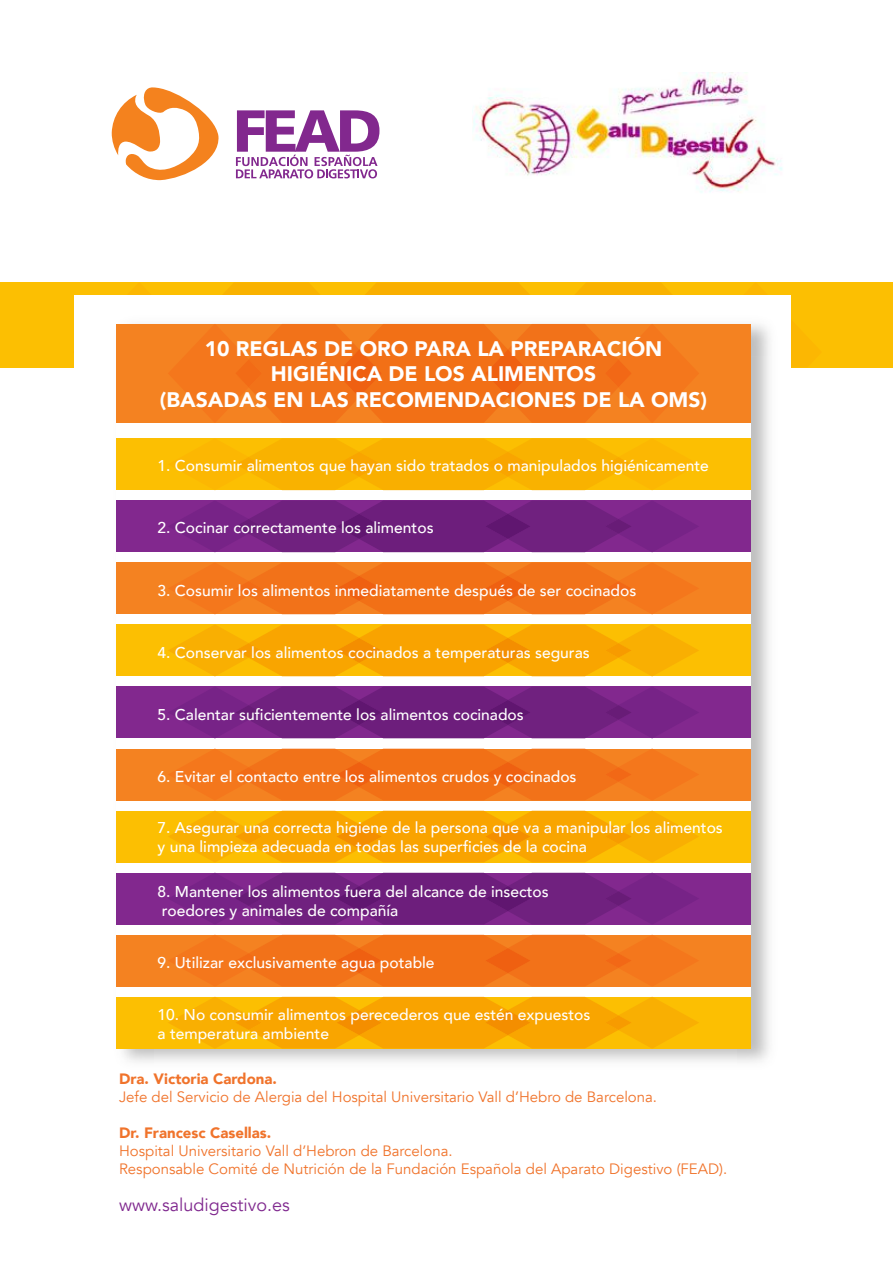
<style>
.page{position:relative;width:893px;height:1263px;background:#fff}
.page>*{position:absolute;margin:0;border:0;box-sizing:border-box;transform-origin:0 0}
.t1{font:900 21px/25.2px "Avenir";color:#fff;text-align:center}
.t2{font:18px "Avenir";color:#80298f}
.t3{font:500 15.6px/18.8px "Avenir";color:#fff}
.t4{font:15px/18px "Avenir";color:#f0732b}
.t5{font:900 15px "Avenir";color:#f0732b}
</style>
<div class="page">
<div style="left:0;top:282px;width:893px;height:85px;background:#fcbf02"></div>
<svg style="left:236px;top:110px;width:143px;height:68px"></svg>
<svg style="left:112px;top:87px;width:107px;height:93px"></svg>
<img style="left:472px;top:72px;width:311px;height:121px">
<img style="left:116px;top:1048px;width:38px;height:14px">
<img style="left:737px;top:423px;width:32px;height:639px">
<img style="left:154px;top:1048px;width:583px;height:14px">
<div style="left:116px;top:324px;width:635px;height:724px;background:#fff"></div>
<div style="left:116px;top:438px;width:635px;height:52px;background:#fcbf02"></div>
<svg style="left:236px;top:439px;width:395px;height:51px"></svg>
<svg style="left:73px;top:283px;width:749px;height:140px"></svg>
<div style="left:116px;top:500px;width:635px;height:52px;background:#82288e"></div>
<svg style="left:169px;top:501px;width:529px;height:51px"></svg>
<div style="left:116px;top:563px;width:635px;height:51px;background:#f48221"></div>
<svg style="left:169px;top:563px;width:529px;height:51px"></svg>
<div style="left:116px;top:625px;width:635px;height:51px;background:#fcbf02"></div>
<svg style="left:168px;top:625px;width:531px;height:51px"></svg>
<div style="left:116px;top:687px;width:635px;height:51px;background:#82288e"></div>
<svg style="left:169px;top:687px;width:529px;height:51px"></svg>
<div style="left:116px;top:749px;width:635px;height:51px;background:#f48221"></div>
<svg style="left:169px;top:749px;width:529px;height:51px"></svg>
<div style="left:116px;top:811px;width:635px;height:51px;background:#fcbf02"></div>
<svg style="left:168px;top:811px;width:531px;height:51px"></svg>
<div style="left:116px;top:873px;width:635px;height:51px;background:#82288e"></div>
<svg style="left:169px;top:873px;width:529px;height:51px"></svg>
<div style="left:116px;top:935px;width:635px;height:51px;background:#f48221"></div>
<svg style="left:169px;top:935px;width:529px;height:51px"></svg>
<div style="left:116px;top:997px;width:635px;height:51px;background:#fcbf02"></div>
<svg style="left:168px;top:997px;width:531px;height:51px"></svg>
<h1 class="t1" style="left:160px;top:336px;width:549px">10 REGLAS DE ORO PARA LA PREPARACIÓN<br>HIGIÉNICA DE LOS ALIMENTOS<br>(BASADAS EN LAS RECOMENDACIONES DE LA OMS)</h1>
<p class="t3" style="left:158px;top:456px;width:553px">1. Consumir alimentos que hayan sido tratados o manipulados higiénicamente</p>
<p class="t3" style="left:158px;top:518px;width:278px">2. Cocinar correctamente los alimentos</p>
<p class="t3" style="left:158px;top:580px;width:480px">3. Cosumir los alimentos inmediatamente después de ser cocinados</p>
<p class="t3" style="left:158px;top:642px;width:434px">4. Conservar los alimentos cocinados a temperaturas seguras</p>
<p class="t3" style="left:158px;top:704px;width:368px">5. Calentar suficientemente los alimentos cocinados</p>
<p class="t3" style="left:158px;top:766px;width:420px">6. Evitar el contacto entre los alimentos crudos y cocinados</p>
<p class="t3" style="left:158px;top:818px;width:567px">7. Asegurar una correcta higiene de la persona que va a manipular los alimentos y una limpieza adecuada en todas las superficies de la cocina</p>
<p class="t3" style="left:158px;top:881px;width:393px">8. Mantener los alimentos fuera del alcance de insectos roedores y animales de compañía</p>
<p class="t3" style="left:158px;top:952px;width:278px">9. Utilizar exclusivamente agua potable</p>
<p class="t3" style="left:158px;top:1004px;width:434px">10. No consumir alimentos perecederos que estén expuestos a temperatura ambiente</p>
<p class="t5" style="left:119px;top:1066px;width:159px">Dra. Victoria Cardona.</p>
<p class="t4" style="left:119px;top:1088px;width:540px">Jefe del Servicio de Alergia del Hospital Universitario Vall d’Hebro de Barcelona.</p>
<p class="t5" style="left:119px;top:1120px;width:154px">Dr. Francesc Casellas.</p>
<p class="t4" style="left:119px;top:1142px;width:610px">Hospital Universitario Vall d’Hebron de Barcelona.<br>Responsable Comité de Nutrición de la Fundación Española del Aparato Digestivo (FEAD).</p>
<p class="t2" style="left:119px;top:1194px;width:172px">www.saludigestivo.es</p>
</div>
